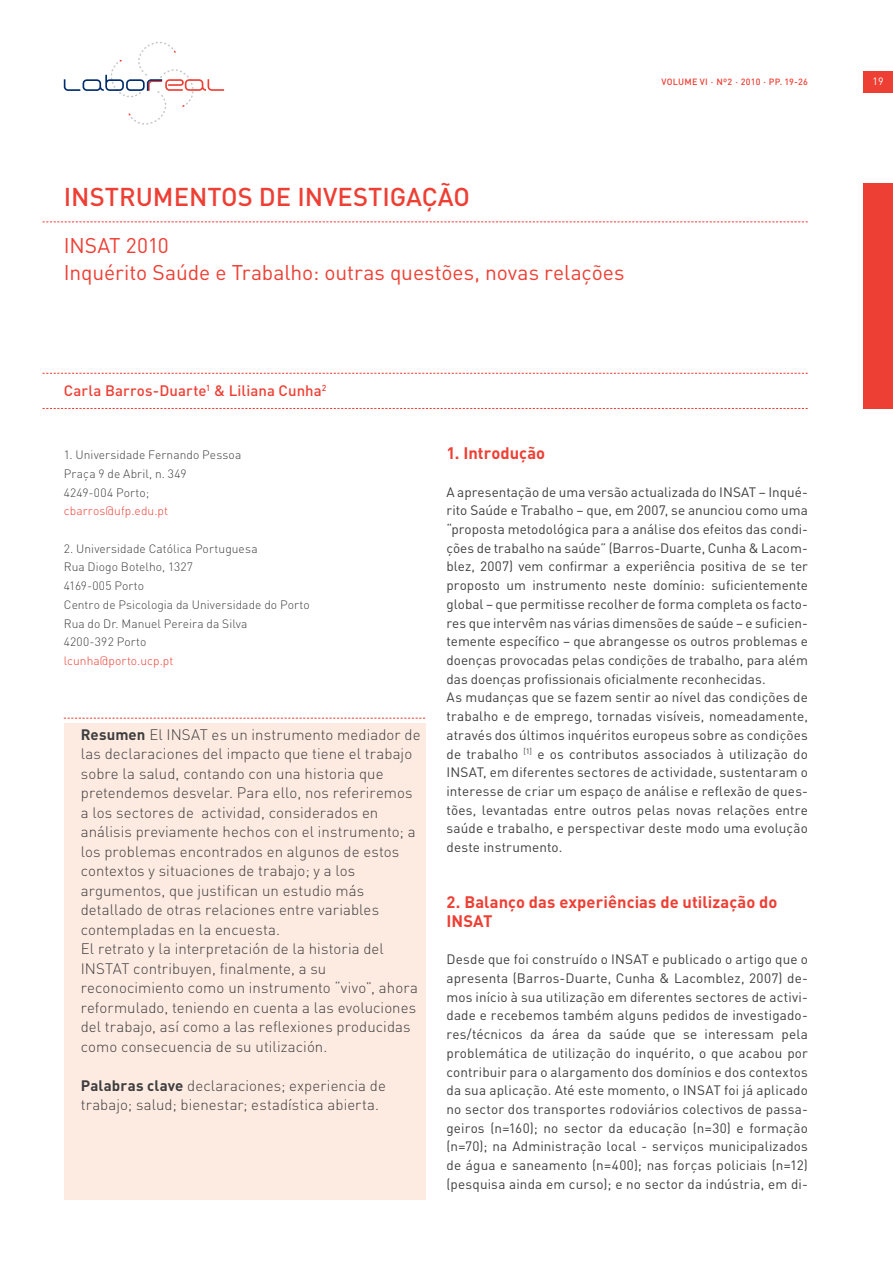
<style>
.page{position:relative;width:893px;height:1263px;background:#fff}
.page>*{position:absolute;margin:0;border:0;box-sizing:border-box;transform-origin:0 0}
.título_rubrica{font:500 25.5px "DIN";color:#ee3f34}
.titulo_artigo{font:21px "DIN";letter-spacing:-.005em;color:#ee3f34}
.titulo_texto{font:700 16.5px/18.8px "DIN";letter-spacing:.005em;color:#ee3f34}
.texto_resumo{font:300 15px/19.5px "DIN";letter-spacing:.005em;color:#3e3e3f}
.nomes_autores{font:500 15px "DIN";letter-spacing:.01em;color:#ee3f34}
.texto_normal{font:13.5px/18.8px "DIN";letter-spacing:.01em;color:#3e3e3f;text-align:justify}
.contactos_autores{font:300 12px "DIN";letter-spacing:.005em;color:#3e3e3f}
.contactos_autores-2{font:300 12px "DIN";letter-spacing:.005em;color:#ee3f34}
.t1{font:10.5px "DIN";color:#fff}
.cabeçalhos_intro{font:500 9px "DIN";letter-spacing:.03em;color:#ee3f34}
.s1{font-weight:700}
</style>
<div class="page">
<div style="left:863px;top:72px;width:30px;height:21px;background:#ee3f34"></div>
<div style="left:863px;top:183px;width:30px;height:226px;background:#ee3f34"></div>
<svg style="left:43px;top:408px;width:765px;height:1px"></svg>
<svg style="left:43px;top:373px;width:765px;height:1px"></svg>
<svg style="left:43px;top:221px;width:765px;height:1px"></svg>
<svg style="left:64px;top:42px;width:160px;height:83px"></svg>
<div style="left:64px;top:723px;width:361px;height:476px;background:#fdeae1"></div>
<svg style="left:64px;top:718px;width:361px;height:1px"></svg>
<p class="cabeçalhos_intro" style="left:661px;top:76px;width:148px">VOLUME VI · Nº2 · 2010 · PP. 19-26</p>
<p class="t1" style="left:873px;top:75px;width:12px">19</p>
<p class="título_rubrica" style="left:64px;top:180px;width:408px">INSTRUMENTOS DE INVESTIGAÇÃO</p>
<p class="titulo_artigo" style="left:64px;top:233px;width:106px">INSAT 2010</p>
<p class="titulo_artigo" style="left:64px;top:260px;width:562px">Inquérito Saúde e Trabalho: outras questões, novas relações</p>
<p class="nomes_autores" style="left:64px;top:381px;width:264px">Carla Barros-Duarte<sup>1</sup> &amp; Liliana Cunha<sup>2</sup></p>
<p class="contactos_autores" style="left:64px;top:447px;width:179px">1. Universidade Fernando Pessoa</p>
<p class="contactos_autores" style="left:64px;top:466px;width:124px">Praça 9 de Abril, n. 349</p>
<p class="contactos_autores" style="left:64px;top:485px;width:87px">4249-004 Porto;</p>
<p class="contactos_autores-2" style="left:64px;top:504px;width:106px">cbarros@ufp.edu.pt</p>
<p class="contactos_autores" style="left:64px;top:541px;width:195px">2. Universidade Católica Portuguesa</p>
<p class="contactos_autores" style="left:64px;top:560px;width:131px">Rua Diogo Botelho, 1327</p>
<p class="contactos_autores" style="left:64px;top:578px;width:82px">4169-005 Porto</p>
<p class="contactos_autores" style="left:64px;top:597px;width:247px">Centro de Psicologia da Universidade do Porto</p>
<p class="contactos_autores" style="left:64px;top:616px;width:185px">Rua do Dr. Manuel Pereira da Silva</p>
<p class="contactos_autores" style="left:64px;top:634px;width:84px">4200-392 Porto</p>
<p class="contactos_autores-2" style="left:64px;top:653px;width:111px">lcunha@porto.ucp.pt</p>
<p class="texto_resumo" style="left:81px;top:724px;width:341px"><span class="s1">Resumen</span> El INSAT es un instrumento mediador de las declaraciones del impacto que tiene el trabajo sobre la salud, contando con una historia que pretendemos desvelar. Para ello, nos referiremos a los sectores de actividad, considerados en análisis previamente hechos con el instrumento; a los problemas encontrados en algunos de estos contextos y situaciones de trabajo; y a los argumentos, que justifican un estudio más detallado de otras relaciones entre variables contempladas en la encuesta.<br>El retrato y la interpretación de la historia del INSTAT contribuyen, finalmente, a su reconocimiento como un instrumento “vivo”, ahora reformulado, teniendo en cuenta a las evoluciones del trabajo, así como a las reflexiones producidas como consecuencia de su utilización.</p>
<p class="texto_resumo" style="left:81px;top:1075px;width:307px"><span class="s1">Palabras clave</span> declaraciones; experiencia de trabajo; salud; bienestar; estadística abierta.</p>
<p class="titulo_texto" style="left:446px;top:443px;width:100px">1. Introdução</p>
<p class="texto_normal" style="left:446px;top:482px;width:363px">A apresentação de uma versão actualizada do INSAT – Inqué&shy;rito Saúde e Trabalho – que, em 2007, se anunciou como uma “proposta metodológica para a análise dos efeitos das condi&shy;ções de trabalho na saúde” (Barros-Duarte, Cunha &amp; Lacom&shy;blez, 2007) vem confirmar a experiência positiva de se ter proposto um instrumento neste domínio: suficientemente global – que permitisse recolher de forma completa os facto&shy;res que intervêm nas várias dimensões de saúde – e suficien&shy;temente específico – que abrangesse os outros problemas e doenças provocadas pelas condições de trabalho, para além das doenças profissionais oficialmente reconhecidas.</p>
<p class="texto_normal" style="left:446px;top:688px;width:363px">As mudanças que se fazem sentir ao nível das condições de trabalho e de emprego, tornadas visíveis, nomeadamente, através dos últimos inquéritos europeus sobre as condições de trabalho <sup>[1]</sup> e os contributos associados à utilização do INSAT, em diferentes sectores de actividade, sustentaram o interesse de criar um espaço de análise e reflexão de ques&shy;tões, levantadas entre outros pelas novas relações entre saúde e trabalho, e perspectivar deste modo uma evolução deste instrumento.</p>
<p class="titulo_texto" style="left:446px;top:892px;width:332px">2. Balanço das experiências de utilização do<br>INSAT</p>
<p class="texto_normal" style="left:446px;top:950px;width:363px">Desde que foi construído o INSAT e publicado o artigo que o apresenta (Barros-Duarte, Cunha &amp; Lacomblez, 2007) de&shy;mos início à sua utilização em diferentes sectores de activi&shy;dade e recebemos também alguns pedidos de investigado&shy;res/técnicos da área da saúde que se interessam pela problemática de utilização do inquérito, o que acabou por contribuir para o alargamento dos domínios e dos contextos da sua aplicação. Até este momento, o INSAT foi já aplicado no sector dos transportes rodoviários colectivos de passa&shy;geiros (n=160); no sector da educação (n=30) e formação (n=70); na Administração local - serviços municipalizados de água e saneamento (n=400); nas forças policiais (n=12) (pesquisa ainda em curso); e no sector da indústria, em di-</p>
</div>
